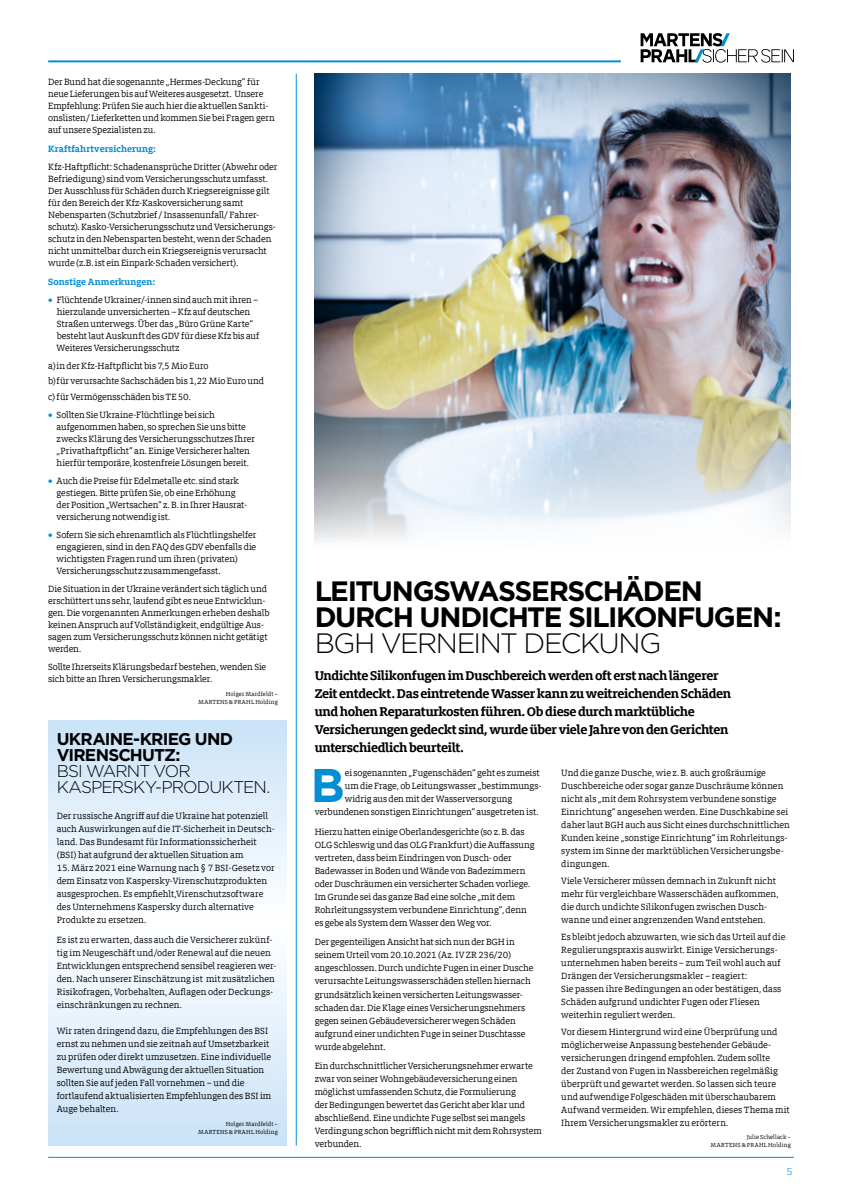
<style>
.page{position:relative;width:842px;height:1191px;background:#fff}
.page>*{position:absolute;margin:0;border:0;box-sizing:border-box;transform-origin:0 0}
.t1{font:700 47.1px "Gotham";color:#008ed5}
.t2{font:700 28px/26px "Gotham";letter-spacing:-.05em;color:#000}
.t3{font:300 28px "Gotham";letter-spacing:-.05em;color:#000}
.t4{font:300 17px/16px "Gotham";letter-spacing:-.05em;color:#000}
.t5{font:700 17px/16px "Gotham";letter-spacing:-.045em;color:#000}
.t6{font:700 14px/18px "Milo Slab Offc";letter-spacing:-.025em;color:#000}
.t7{font:10px/13px "Milo Slab Offc";letter-spacing:-.005em;color:#000}
.t8{font:700 10px "Milo Slab Offc";letter-spacing:.01em;color:#008ed5}
.t9{font:300 10px "Gotham";color:#008ed5}
.t10{font:6.5px/8px "Milo Slab Offc";letter-spacing:.025em;color:#000;text-align:right}
.s1{font-weight:700;color:#008ed5}
</style>
<div class="page">
<img style="left:315px;top:74px;width:476px;height:467px">
<svg style="left:48px;top:720px;width:238px;height:425px"></svg>
<svg style="left:641px;top:33px;width:153px;height:30px"></svg>
<hr style="left:296px;top:74px;width:1px;height:1071px;background:#008ed5">
<hr style="left:48px;top:60px;width:573px;height:2px;background:#008ed5">
<hr style="left:48px;top:1157px;width:746px;height:1px;background:#008ed5">
<p class="t7" style="left:48px;top:76px;width:228px;line-height:12px">Der Bund hat die sogenannte „Hermes-Deckung“ für neue Lieferungen bis auf Weiteres ausgesetzt. Unsere Empfehlung: Prüfen Sie auch hier die aktuellen Sankti&shy;onslisten/ Lieferketten und kommen Sie bei Fragen gern auf unsere Spezialisten zu.</p>
<p class="t8" style="left:48px;top:143px;width:109px">Kraftfahrtversicherung:</p>
<p class="t7" style="left:48px;top:161px;width:231px;line-height:12px">Kfz-Haftpflicht: Schadenansprüche Dritter (Abwehr oder Befriedigung) sind vom Versicherungsschutz umfasst.<br>Der Ausschluss für Schäden durch Kriegsereignisse gilt für den Bereich der Kfz-Kaskoversicherung samt Nebensparten (Schutzbrief / Insassenunfall/ Fahrer&shy;schutz). Kasko-Versicherungsschutz und Versicherungs&shy;schutz in den Nebensparten besteht, wenn der Schaden nicht unmittelbar durch ein Kriegsereignis verursacht wurde (z.B. ist ein Einpark-Schaden versichert).</p>
<p class="t8" style="left:48px;top:276px;width:109px">Sonstige Anmerkungen:</p>
<p class="t7" style="left:57px;top:294px;width:204px;line-height:12px;text-indent:-8px"><span class="s1">•</span> Flüchtende Ukrainer/-innen sind auch mit ihren – hierzulande unversicherten – Kfz auf deutschen Straßen unterwegs. Über das „Büro Grüne Karte“ besteht laut Auskunft des GDV für diese Kfz bis auf Weiteres Versicherungsschutz</p>
<p class="t7" style="left:48px;top:358px;width:217px;line-height:15.8px">a)in der Kfz-Haftpflicht bis 7,5 Mio Euro<br>b)für verursachte Sachschäden bis 1,22 Mio Euro und c)für Vermögensschäden bis TE 50.</p>
<p class="t7" style="left:57px;top:409px;width:200px;line-height:12px;text-indent:-8px"><span class="s1">•</span> Sollten Sie Ukraine-Flüchtlinge bei sich aufgenommen haben, so sprechen Sie uns bitte zwecks Klärung des Versicherungsschutzes Ihrer „Privathaftpflicht“ an. Einige Versicherer halten hierfür temporäre, kostenfreie Lösungen bereit.</p>
<p class="t7" style="left:57px;top:475px;width:192px;line-height:12px;text-indent:-8px"><span class="s1">•</span> Auch die Preise für Edelmetalle etc. sind stark gestiegen. Bitte prüfen Sie, ob eine Erhöhung der Position „Wertsachen“ z. B. in Ihrer Hausrat&shy;versicherung notwendig ist.</p>
<p class="t7" style="left:57px;top:529px;width:201px;line-height:12px;text-indent:-8px"><span class="s1">•</span> Sofern Sie sich ehrenamtlich als Flüchtlingshelfer engagieren, sind in den FAQ des GDV ebenfalls die wichtigsten Fragen rund um ihren (privaten)<br>Versicherungsschutz zusammengefasst.</p>
<p class="t7" style="left:48px;top:583px;width:223px;line-height:12px">Die Situation in der Ukraine verändert sich täglich und erschüttert uns sehr, laufend gibt es neue Entwicklun&shy;gen. Die vorgenannten Anmerkungen erheben deshalb keinen Anspruch auf Vollständigkeit, endgültige Aus&shy;sagen zum Versicherungsschutz können nicht getätigt werden.</p>
<p class="t7" style="left:48px;top:661px;width:220px;line-height:12px">Sollte Ihrerseits Klärungsbedarf bestehen, wenden Sie sich bitte an Ihren Versicherungsmakler.</p>
<p class="t10" style="left:198px;top:690px;width:81px">Holger Mardfeldt –<br>MARTENS &amp; PRAHL Holding</p>
<h3 class="t5" style="left:57px;top:731px;width:178px">UKRAINE-KRIEG UND<br>VIRENSCHUTZ:</h3>
<h3 class="t4" style="left:57px;top:762px;width:215px">BSI WARNT VOR<br>KASPERSKY-PRODUKTEN.</h3>
<p class="t7" style="left:57px;top:809px;width:219px">Der russische Angriff auf die Ukraine hat potenziell auch Auswirkungen auf die IT-Sicherheit in Deutsch&shy;land. Das Bundesamt für Informationssicherheit (BSI) hat aufgrund der aktuellen Situation am</p>
<p class="t7" style="left:57px;top:861px;width:220px">15. März 2021 eine Warnung nach § 7 BSI-Gesetz vor dem Einsatz von Kaspersky-Virenschutzprodukten ausgesprochen. Es empfiehlt,Virenschutzsoftware des Unternehmens Kaspersky durch alternative Produkte zu ersetzen.</p>
<p class="t7" style="left:57px;top:933px;width:221px">Es ist zu erwarten, dass auch die Versicherer zukünf&shy;tig im Neugeschäft und/oder Renewal auf die neuen Entwicklungen entsprechend sensibel reagieren wer&shy;den. Nach unserer Einschätzung ist mit zusätzlichen Risikofragen, Vorbehalten, Auflagen oder Deckungs&shy;einschränkungen zu rechnen.</p>
<p class="t7" style="left:57px;top:1024px;width:216px">Wir raten dringend dazu, die Empfehlungen des BSI ernst zu nehmen und sie zeitnah auf Umsetzbarkeit zu prüfen oder direkt umzusetzen. Eine individuelle Bewertung und Abwägung der aktuellen Situation sollten Sie auf jeden Fall vornehmen – und die fortlaufend aktualisierten Empfehlungen des BSI im Auge behalten.</p>
<p class="t10" style="left:198px;top:1120px;width:81px">Holger Mardfeldt –<br>MARTENS &amp; PRAHL Holding</p>
<h2 class="t2" style="left:315px;top:578px;width:468px">LEITUNGSWASSERSCHÄDEN<br>DURCH UNDICHTE SILIKONFUGEN:</h2>
<h2 class="t3" style="left:315px;top:625px;width:348px">BGH VERNEINT DECKUNG</h2>
<p class="t6" style="left:315px;top:667px;width:418px">Undichte Silikonfugen im Duschbereich werden oft erst nach längerer Zeit entdeckt. Das eintretende Wasser kann zu weitreichenden Schäden und hohen Reparaturkosten führen. Ob diese durch marktübliche Versicherungen gedeckt sind, wurde über viele Jahre von den Gerichten unterschiedlich beurteilt.</p>
<h1 class="t1" style="left:311px;top:754px;width:36px">B</h1>
<p class="t7" style="left:345px;top:767px;width:197px">ei sogenannten „Fugenschäden“ geht es zumeist</p>
<p class="t7" style="left:345px;top:780px;width:198px">um die Frage, ob Leitungswasser „bestimmungs-</p>
<p class="t7" style="left:345px;top:793px;width:169px">widrig aus den mit der Wasserversorgung</p>
<p class="t7" style="left:315px;top:806px;width:226px">verbundenen sonstigen Einrichtungen“ ausgetreten ist.</p>
<p class="t7" style="left:315px;top:825px;width:222px">Hierzu hatten einige Oberlandesgerichte (so z.B. das OLG Schleswig und das OLG Frankfurt) die Auffassung vertreten, dass beim Eindringen von Dusch- oder Badewasser in Boden und Wände von Badezimmern oder Duschräumen ein versicherter Schaden vorliege.<br>Im Grunde sei das ganze Bad eine solche „mit dem Rohrleitungssystem verbundene Einrichtung“, denn es gebe als System dem Wasser den Weg vor.</p>
<p class="t7" style="left:315px;top:936px;width:220px">Der gegenteiligen Ansicht hat sich nun der BGH in seinem Urteil vom 20.10.2021 (Az. IV ZR 236/20) angeschlossen. Durch undichte Fugen in einer Dusche verursachte Leitungswasserschäden stellen hiernach grundsätzlich keinen versicherten Leitungswasser&shy;schaden dar. Die Klage eines Versicherungsnehmers gegen seinen Gebäudeversicherer wegen Schäden aufgrund einer undichten Fuge in seiner Duschtasse wurde abgelehnt.</p>
<p class="t7" style="left:315px;top:1059px;width:229px">Ein durchschnittlicher Versicherungsnehmer erwarte zwar von seiner Wohngebäudeversicherung einen möglichst umfassenden Schutz, die Formulierung<br>der Bedingungen bewertet das Gericht aber klar und abschließend. Eine undichte Fuge selbst sei mangels Verdingung schon begrifflich nicht mit dem Rohrsystem verbunden.</p>
<p class="t7" style="left:561px;top:767px;width:230px">Und die ganze Dusche, wie z.B. auch großräumige Duschbereiche oder sogar ganze Duschräume können nicht als „mit dem Rohrsystem verbundene sonstige Einrichtung“ angesehen werden. Eine Duschkabine sei daher laut BGH auch aus Sicht eines durchschnittlichen Kunden keine „sonstige Einrichtung“ im Rohrleitungs&shy;system im Sinne der marktüblichen Versicherungsbe&shy;dingungen.</p>
<p class="t7" style="left:561px;top:874px;width:219px">Viele Versicherer müssen demnach in Zukunft nicht mehr für vergleichbare Wasserschäden aufkommen, die durch undichte Silikonfugen zwischen Dusch&shy;wanne und einer angrenzenden Wand entstehen.</p>
<p class="t7" style="left:561px;top:930px;width:226px">Es bleibt jedoch abzuwarten, wie sich das Urteil auf die Regulierungspraxis auswirkt. Einige Versicherungs&shy;unternehmen haben bereits – zum Teil wohl auch auf Drängen der Versicherungsmakler – reagiert:<br>Sie passen ihre Bedingungen an oder bestätigen, dass Schäden aufgrund undichter Fugen oder Fliesen weiterhin reguliert werden.</p>
<p class="t7" style="left:561px;top:1025px;width:230px">Vor diesem Hintergrund wird eine Überprüfung und möglicherweise Anpassung bestehender Gebäude&shy;versicherungen dringend empfohlen. Zudem sollte<br>der Zustand von Fugen in Nassbereichen regelmäßig überprüft und gewartet werden. So lassen sich teure und aufwendige Folgeschäden mit überschaubarem Aufwand vermeiden. Wir empfehlen, dieses Thema mit Ihrem Versicherungsmakler zu erörtern.</p>
<p class="t10" style="left:711px;top:1132px;width:82px">Julie Schellack –<br>MARTENS &amp; PRAHL Holding</p>
<p class="t9" style="left:786px;top:1165px;width:8px">5</p>
</div>
